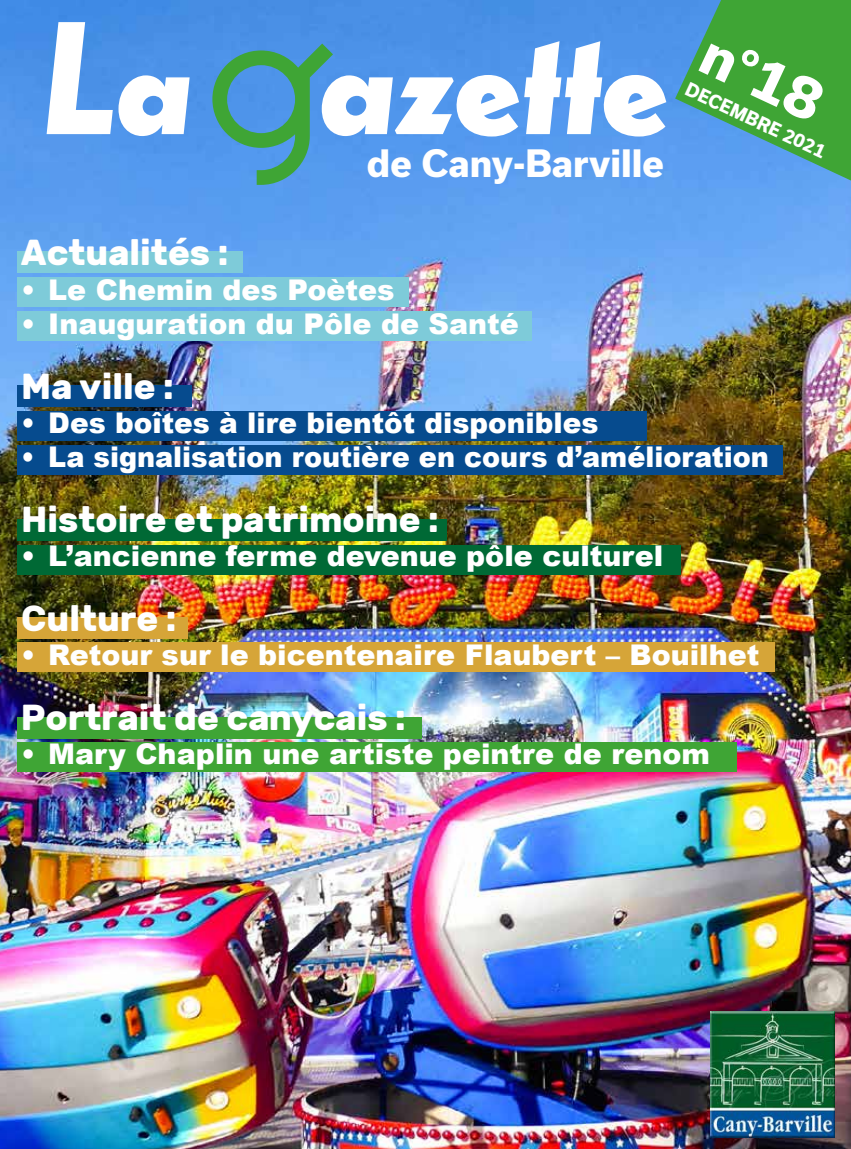
<style>
.page{position:relative;width:851px;height:1149px;background:#fff}
.page>*{position:absolute;margin:0;border:0;box-sizing:border-box;transform-origin:0 0}
.t1{font:300 177px "Variex OT";color:#3fa535}
.t2{font:italic 700 150px "Dunbar Low";color:#fff}
.t3{font:800 55.5px "Usual";color:#fff}
.t4{font:700 36px "Rubik";color:#fff}
.t5{font:800 36px "Usual";color:#fff}
.t6{font:900 28.5px "Arial";color:#fff}
.t7{font:900 28.5px "Arial";color:#fff;scale:.95 1}
.t8{font:800 18px "Usual";color:#fff;scale:.95 1}
</style>
<div class="page">
<img style="left:0;top:0;width:850px;height:1148px">
<img style="left:710px;top:1011px;width:124px;height:125px">
<svg style="left:675px;top:0;width:175px;height:180px;background:#46a16f"></svg>
<div style="left:17px;top:251px;width:225px;height:21px;background:#7ecbd9"></div>
<div style="left:17px;top:519px;width:429px;height:21px;background:#006935"></div>
<div style="left:17px;top:444px;width:765px;height:30px;background:#064b8e"></div>
<div style="left:17px;top:617px;width:170px;height:21px;background:#d6a538"></div>
<div style="left:17px;top:716px;width:404px;height:22px;background:#3fa535"></div>
<div style="left:17px;top:642px;width:757px;height:30px;background:#d6a538"></div>
<div style="left:17px;top:742px;width:719px;height:30px;background:#3fa535"></div>
<div style="left:17px;top:276px;width:391px;height:30px;background:#7ecbd9"></div>
<div style="left:17px;top:310px;width:514px;height:30px;background:#7ecbd9"></div>
<div style="left:17px;top:410px;width:629px;height:30px;background:#064b8e"></div>
<div style="left:17px;top:385px;width:174px;height:21px;background:#064b8e"></div>
<div style="left:17px;top:544px;width:663px;height:30px;background:#006935"></div>
<h2 class="t2" style="left:43px;top:-32px;width:627px">La azette</h2>
<p class="t5" style="left:367px;top:143px;width:298px">de Cany-Barville</p>
<h1 class="t1" style="left:202px;top:-38px;width:134px">G</h1>
<h3 class="t3" style="left:717px;top:21px;width:129px;rotate:25deg">n°18</h3>
<p class="t8" style="left:691px;top:79px;width:162px;rotate:25deg">DECEMBRE 2021</p>
<p class="t4" style="left:21px;top:231px;width:209px">Actualités :</p>
<p class="t6" style="left:21px;top:268px;width:375px">• Le Chemin des Poètes</p>
<p class="t6" style="left:21px;top:303px;width:499px">• Inauguration du Pôle de Santé</p>
<p class="t4" style="left:21px;top:365px;width:154px">Ma ville :</p>
<p class="t6" style="left:21px;top:402px;width:578px">• Des boîtes à lire bientôt disponibles</p>
<p class="t7" style="left:21px;top:436px;width:788px">• La signalisation routière en cours d’amélioration</p>
<p class="t4" style="left:21px;top:498px;width:419px">Histoire et patrimoine :</p>
<p class="t6" style="left:21px;top:535px;width:643px">• L’ancienne ferme devenue pôle culturel</p>
<p class="t4" style="left:21px;top:597px;width:157px">Culture :</p>
<p class="t6" style="left:21px;top:634px;width:739px">• Retour sur le bicentenaire Flaubert – Bouilhet</p>
<p class="t4" style="left:21px;top:696px;width:386px">Portrait de canycais :</p>
<p class="t6" style="left:21px;top:733px;width:690px">• Mary Chaplin une artiste peintre de renom</p>
</div>
